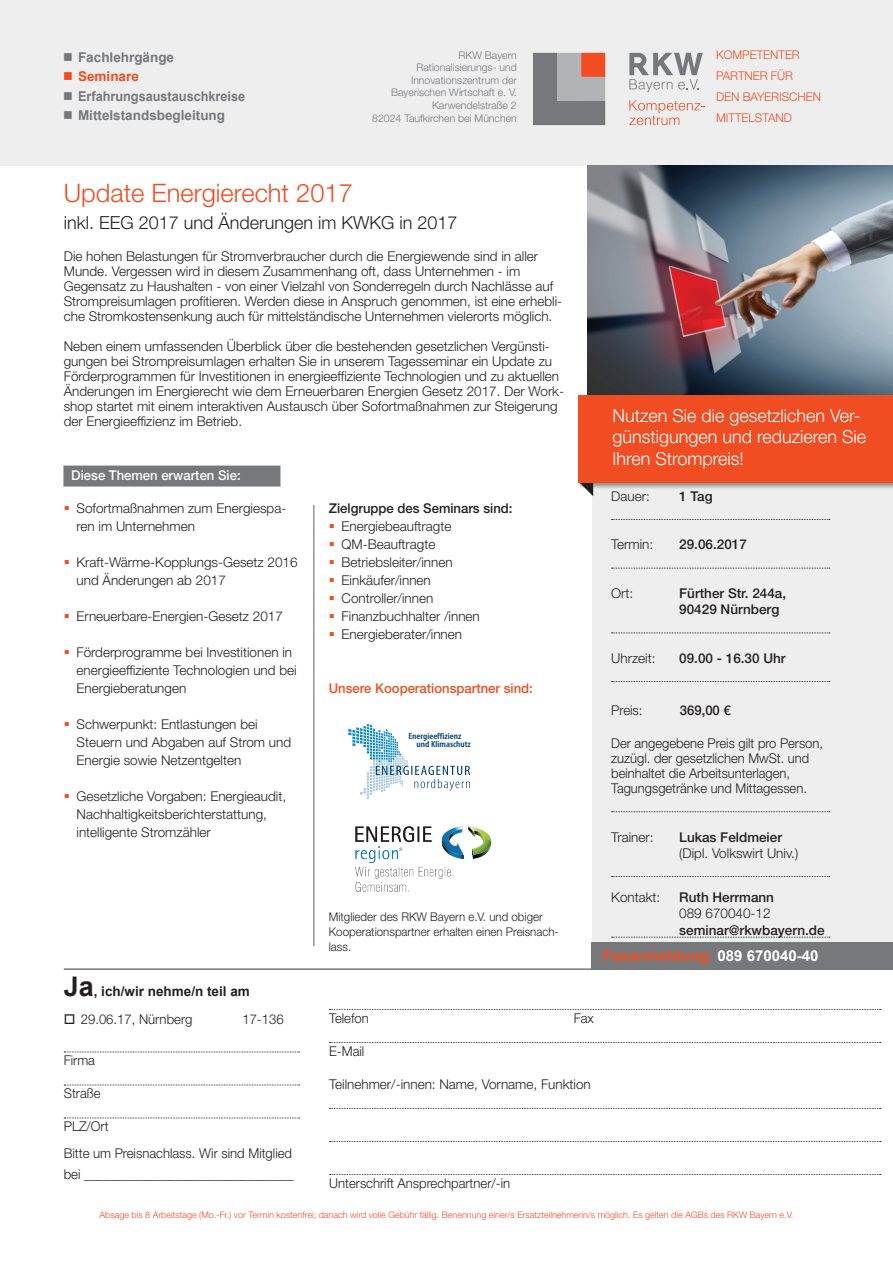
<style>
.page{position:relative;width:893px;height:1263px;background:#fff}
.page>*{position:absolute;margin:0;border:0;box-sizing:border-box;transform-origin:0 0}
.t1{font:300 25.5px "Helvetica Neue LT Pro";color:#f04d22}
.t2{font:300 18px/21.6px "Helvetica Neue LT Pro";color:#fff}
.t3{font:300 18px "Helvetica Neue LT Pro";color:#231f20}
.t4{font:700 15px "Arial";color:#f04d22}
.t5{font:300 13.5px/18px "Helvetica Neue LT Pro";color:#231f20}
.t6{font:500 13.5px/16.2px "Helvetica Neue LT Pro";color:#231f20}
.t7{font:300 13.5px/15px "Helvetica Neue LT Pro";color:#231f20;scale:.96 1}
.t8{font:700 13.5px "Arial";color:#76787b}
.t9{font:500 13.5px "Helvetica Neue LT Pro";color:#f04d22}
.t10{font:700 13.5px "Arial";color:#76787b;scale:.94 1}
.t11{font:500 13.5px "Helvetica Neue LT Pro";color:#fff}
.t12{font:700 13.5px "Arial";color:#231f20}
.t13{font:700 13.5px "Arial";color:#f04d22}
.t14{font:300 12px/15px "Helvetica Neue LT Pro";color:#231f20;scale:.96 1}
.t15{font:300 12px/21px "Helvetica Neue LT Pro";color:#f04d22}
.t16{font:300 10.5px/12.6px "Helvetica Neue LT Pro";color:#76787b;text-align:right}
.t17{font:300 9px "Helvetica Neue LT Pro";color:#f04d22}
.t18{font:600 condensed 8.85px/8.2px "Myriad Pro";color:#004071;scale:1.13 1}
.s1{font-size:27px}
.s2{color:#fff}
</style>
<div class="page">
<div style="left:592px;top:0;width:301px;height:944px;background:#eeeeef"></div>
<div style="left:0;top:0;width:893px;height:166px;background:#eeeeef"></div>
<svg style="left:533px;top:53px;width:72px;height:72px;background:#978785"></svg>
<svg style="left:629px;top:53px;width:74px;height:39px"></svg>
<svg style="left:629px;top:100px;width:76px;height:25px"></svg>
<img style="left:587px;top:166px;width:306px;height:228px">
<svg style="left:612px;top:519px;width:218px;height:1px"></svg>
<svg style="left:612px;top:568px;width:218px;height:1px"></svg>
<svg style="left:612px;top:632px;width:218px;height:1px"></svg>
<svg style="left:612px;top:681px;width:218px;height:1px"></svg>
<svg style="left:612px;top:811px;width:218px;height:1px"></svg>
<svg style="left:612px;top:876px;width:218px;height:1px"></svg>
<svg style="left:612px;top:937px;width:218px;height:1px"></svg>
<hr style="left:64px;top:968px;width:765px;height:2px;background:#76787b">
<div style="left:591px;top:942px;width:302px;height:27px;background:#76787b"></div>
<div style="left:63px;top:466px;width:217px;height:21px;background:#76787b"></div>
<hr style="left:313px;top:505px;width:1px;height:441px;background:#939598">
<svg style="left:587px;top:490px;width:6px;height:6px"></svg>
<div style="left:577px;top:394px;width:316px;height:96px;background:#231f20;opacity:.5"></div>
<div style="left:578px;top:395px;width:315px;height:88px;background:#f04d22"></div>
<svg style="left:348px;top:724px;width:122px;height:75px"></svg>
<img style="left:355px;top:826px;width:137px;height:65px">
<svg style="left:64px;top:1051px;width:236px;height:1px"></svg>
<svg style="left:64px;top:1084px;width:236px;height:1px"></svg>
<svg style="left:64px;top:1117px;width:236px;height:1px"></svg>
<svg style="left:330px;top:1009px;width:551px;height:1px"></svg>
<svg style="left:330px;top:1042px;width:551px;height:1px"></svg>
<svg style="left:330px;top:1108px;width:551px;height:1px"></svg>
<svg style="left:330px;top:1141px;width:551px;height:1px"></svg>
<svg style="left:330px;top:1174px;width:551px;height:1px"></svg>
<p class="t8" style="left:63px;top:48px;width:113px">■ Fachlehrgänge</p>
<p class="t13" style="left:63px;top:67px;width:77px">■ Seminare</p>
<p class="t10" style="left:63px;top:87px;width:195px">■ Erfahrungsaustauschkreise</p>
<p class="t8" style="left:63px;top:106px;width:164px">■ Mittelstandsbegleitung</p>
<p class="t16" style="left:372px;top:48px;width:146px">RKW Bayern<br>Rationalisierungs- und<br>Innovationszentrum der<br>Bayerischen Wirtschaft e. V.<br>Karwendelstraße 2<br>82024 Taufkirchen bei München</p>
<p class="t15" style="left:716px;top:44px;width:106px">KOMPETENTER<br>PARTNER FÜR<br>DEN BAYERISCHEN<br>MITTELSTAND</p>
<h1 class="t1" style="left:64px;top:177px;width:291px">Update Energierecht 2017</h1>
<h2 class="t3" style="left:64px;top:211px;width:395px">inkl. EEG 2017 und Änderungen im KWKG in 2017</h2>
<p class="t5" style="left:64px;top:248px;width:500px;line-height:15px">Die hohen Belastungen für Stromverbraucher durch die Energiewende sind in aller Munde. Vergessen wird in diesem Zusammenhang oft, dass Unternehmen - im Gegensatz zu Haushalten - von einer Vielzahl von Sonderregeln durch Nachlässe auf Strompreisumlagen profitieren. Werden diese in Anspruch genommen, ist eine erhebli&shy;che Stromkostensenkung auch für mittelständische Unternehmen vielerorts möglich.</p>
<p class="t5" style="left:64px;top:338px;width:502px;line-height:15px">Neben einem umfassenden Überblick über die bestehenden gesetzlichen Vergünsti&shy;gungen bei Strompreisumlagen erhalten Sie in unserem Tagesseminar ein Update zu Förderprogrammen für Investitionen in energieeffiziente Technologien und zu aktuellen Änderungen im Energierecht wie dem Erneuerbaren Energien Gesetz 2017. Der Work&shy;shop startet mit einem interaktiven Austausch über Sofortmaßnahmen zur Steigerung der Energieeffizienz im Betrieb.</p>
<p class="t11" style="left:71px;top:468px;width:171px">Diese Themen erwarten Sie:</p>
<p class="t5" style="left:77px;top:499px;width:211px">Sofortmaßnahmen zum Energiespa&shy;ren im Unternehmen</p>
<p class="t5" style="left:77px;top:553px;width:223px">Kraft-Wärme-Kopplungs-Gesetz 2016 und Änderungen ab 2017</p>
<p class="t5" style="left:77px;top:607px;width:208px">Erneuerbare-Energien-Gesetz 2017</p>
<p class="t5" style="left:77px;top:643px;width:222px">Förderprogramme bei Investitionen in energieeffiziente Technologien und bei<br>Energieberatungen</p>
<p class="t5" style="left:77px;top:715px;width:216px">Schwerpunkt: Entlastungen bei<br>Steuern und Abgaben auf Strom und<br>Energie sowie Netzentgelten</p>
<p class="t5" style="left:77px;top:787px;width:211px">Gesetzliche Vorgaben: Energieaudit,<br>Nachhaltigkeitsberichterstattung, intelligente Stromzähler</p>
<p class="t12" style="left:64px;top:982px;width:188px"><span class="s1">Ja</span>, ich/wir nehme/n teil am</p>
<p class="t5" style="left:64px;top:1009px;width:130px">□ 29.06.17, Nürnberg</p>
<p class="t5" style="left:242px;top:1009px;width:43px">17-136</p>
<p class="t5" style="left:64px;top:1051px;width:33px">Firma</p>
<p class="t5" style="left:64px;top:1084px;width:38px">Straße</p>
<p class="t5" style="left:64px;top:1112px;width:230px;line-height:27px">PLZ/Ort<br>Bitte um Preisnachlass. Wir sind Mitglied</p>
<p class="t5" style="left:64px;top:1165px;width:231px">bei ________________________________</p>
<p class="t6" style="left:329px;top:500px;width:185px">Zielgruppe des Seminars sind:</p>
<p class="t5" style="left:342px;top:517px;width:140px">Energiebeauftragte<br>QM-Beauftragte<br>Betriebsleiter/innen<br>Einkäufer/innen<br>Controller/innen<br>Finanzbuchhalter /innen<br>Energieberater/innen</p>
<p class="t9" style="left:329px;top:680px;width:206px">Unsere Kooperationspartner sind:</p>
<p class="t18" style="left:417px;top:731px;width:50px;text-indent:-8px">Energieeffizienz und Klimaschutz</p>
<p class="t14" style="left:329px;top:909px;width:241px">Mitglieder des RKW Bayern e.V. und obiger<br>Kooperationspartner erhalten einen Preisnach&shy;lass.</p>
<p class="t5" style="left:329px;top:1008px;width:41px">Telefon</p>
<p class="t5" style="left:574px;top:1008px;width:22px">Fax</p>
<p class="t5" style="left:329px;top:1041px;width:37px">E-Mail</p>
<p class="t5" style="left:329px;top:1074px;width:263px">Teilnehmer/-innen: Name, Vorname, Funktion</p>
<p class="t5" style="left:329px;top:1173px;width:182px">Unterschrift Ansprechpartner/-in</p>
<h2 class="t2" style="left:612px;top:404px;width:255px">Nutzen Sie die gesetzlichen Ver&shy;günstigungen und reduzieren Sie<br>Ihren Strompreis!</h2>
<p class="t5" style="left:611px;top:487px;width:40px">Dauer:</p>
<p class="t6" style="left:679px;top:488px;width:35px">1 Tag</p>
<p class="t5" style="left:611px;top:535px;width:44px">Termin:</p>
<p class="t6" style="left:679px;top:536px;width:69px">29.06.2017</p>
<p class="t5" style="left:611px;top:584px;width:24px">Ort:</p>
<p class="t6" style="left:679px;top:585px;width:108px">Fürther Str. 244a,<br>90429 Nürnberg</p>
<p class="t5" style="left:611px;top:649px;width:46px">Uhrzeit:</p>
<p class="t6" style="left:679px;top:650px;width:108px">09.00 - 16.30 Uhr</p>
<p class="t5" style="left:611px;top:701px;width:33px">Preis:</p>
<p class="t6" style="left:680px;top:702px;width:52px">369,00 €</p>
<p class="t7" style="left:611px;top:735px;width:222px">Der angegebene Preis gilt pro Person, zuzügl. der gesetzlichen MwSt. und beinhaltet die Arbeitsunterlagen, Tagungsgetränke und Mittagessen.</p>
<p class="t5" style="left:611px;top:827px;width:44px">Trainer:</p>
<p class="t6" style="left:679px;top:829px;width:104px">Lukas Feldmeier</p>
<p class="t5" style="left:679px;top:844px;width:121px">(Dipl. Volkswirt Univ.)</p>
<p class="t5" style="left:611px;top:888px;width:51px">Kontakt:</p>
<p class="t6" style="left:679px;top:889px;width:96px">Ruth Herrmann</p>
<p class="t5" style="left:679px;top:904px;width:93px">089 670040-12</p>
<p class="t6" style="left:679px;top:922px;width:147px">seminar@rkwbayern.de</p>
<p class="t4" style="left:602px;top:946px;width:217px">Faxanmeldung: <span class="s2">089 670040-40</span></p>
<p class="t17" style="left:100px;top:1209px;width:695px">Absage bis 8 Arbeitstage (Mo.-Fr.) vor Termin kostenfrei; danach wird volle Gebühr fällig. Benennung einer/s Ersatzteilnehmerin/s möglich. Es gelten die AGBs des RKW Bayern e.V.</p>
</div>
